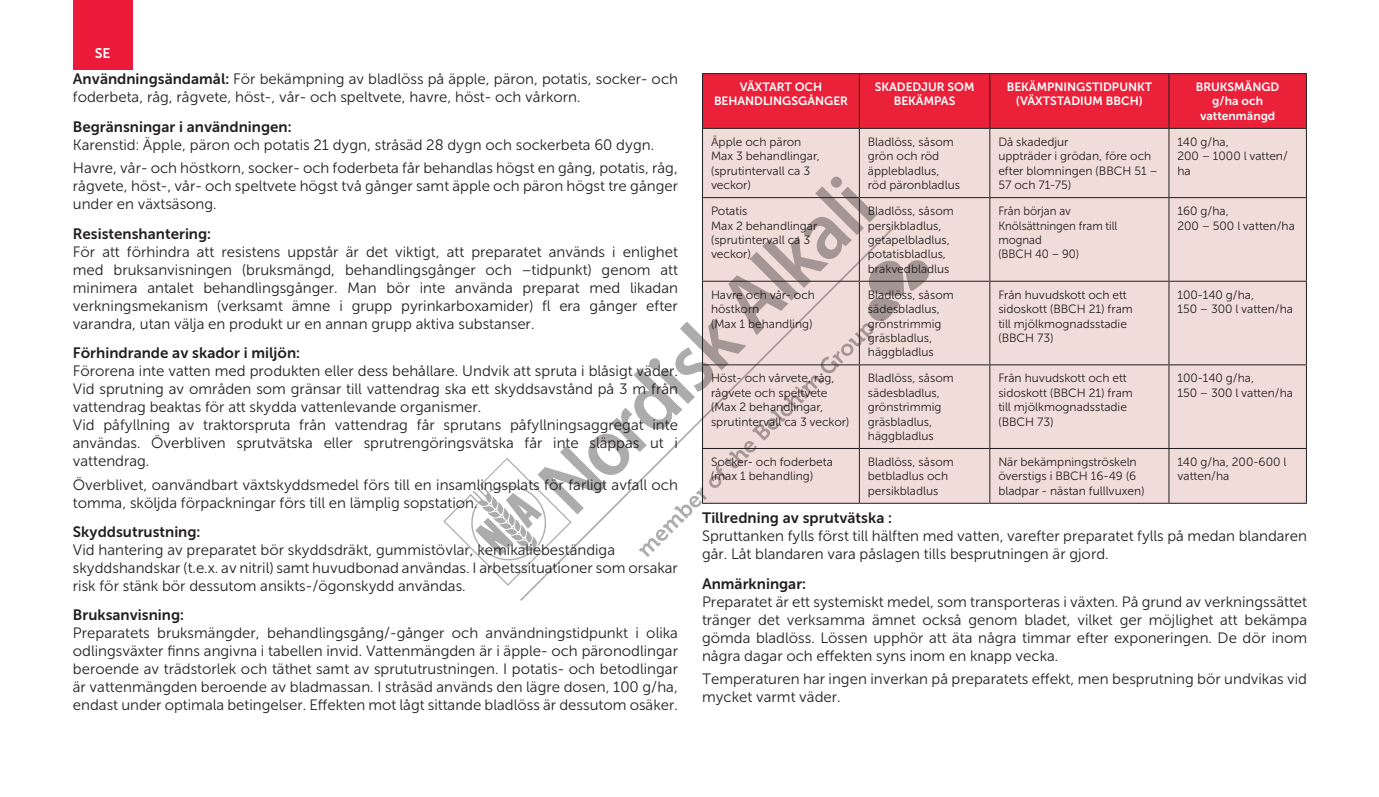
<style>
.page{position:relative;width:1379px;height:797px;background:#fff}
.page>*{position:absolute;margin:0;border:0;box-sizing:border-box;transform-origin:0 0}
.t1{font:15px/18px "Museo Sans Cyrl 300";color:#231f20}
.t2{font:15px "Museo Sans Cyrl 700";color:#231f20}
.t3{font:14px "Museo Sans Cyrl 700";color:#fff}
.t4{font:12px/14.4px "Museo Sans Cyrl 300";color:#231f20}
.t5{font:12px/14.4px "Museo Sans Cyrl 700";color:#fff;text-align:center}
.t6{font:12px/14.4px "Museo Sans Cyrl 300";color:#231f20;scale:.95 1}
.s1{font-family:"Museo Sans Cyrl 700"}
</style>
<div class="page">
<div style="left:703px;top:74px;width:602px;height:54px;background:#eb213a"></div>
<div style="left:703px;top:129px;width:602px;height:152px;background:#f0dcd8"></div>
<div style="left:936px;top:282px;width:369px;height:221px;background:#f0dcd8"></div>
<hr style="left:702px;top:73px;width:157px;height:1px;background:#231f20">
<hr style="left:702px;top:74px;width:1px;height:54px;background:#231f20">
<hr style="left:859px;top:73px;width:130px;height:1px;background:#231f20">
<hr style="left:858px;top:74px;width:1px;height:54px;background:#231f20">
<hr style="left:989px;top:73px;width:179px;height:1px;background:#231f20">
<hr style="left:989px;top:74px;width:1px;height:54px;background:#231f20">
<hr style="left:1168px;top:73px;width:138px;height:1px;background:#231f20">
<hr style="left:1168px;top:74px;width:1px;height:54px;background:#231f20">
<hr style="left:1305px;top:74px;width:1px;height:54px;background:#231f20">
<hr style="left:702px;top:128px;width:157px;height:1px;background:#231f20">
<hr style="left:702px;top:129px;width:1px;height:68px;background:#231f20">
<hr style="left:859px;top:128px;width:130px;height:1px;background:#231f20">
<hr style="left:858px;top:129px;width:1px;height:68px;background:#231f20">
<hr style="left:989px;top:128px;width:179px;height:1px;background:#231f20">
<hr style="left:989px;top:129px;width:1px;height:68px;background:#231f20">
<hr style="left:1168px;top:128px;width:138px;height:1px;background:#231f20">
<hr style="left:1168px;top:129px;width:1px;height:68px;background:#231f20">
<hr style="left:1305px;top:129px;width:1px;height:68px;background:#231f20">
<hr style="left:859px;top:197px;width:130px;height:1px;background:#231f20">
<hr style="left:989px;top:197px;width:179px;height:1px;background:#231f20">
<hr style="left:989px;top:198px;width:1px;height:83px;background:#231f20">
<hr style="left:1168px;top:197px;width:138px;height:1px;background:#231f20">
<hr style="left:1168px;top:198px;width:1px;height:83px;background:#231f20">
<hr style="left:1305px;top:198px;width:1px;height:83px;background:#231f20">
<hr style="left:859px;top:281px;width:130px;height:1px;background:#231f20">
<hr style="left:989px;top:281px;width:179px;height:1px;background:#231f20">
<hr style="left:989px;top:282px;width:1px;height:82px;background:#231f20">
<hr style="left:1168px;top:281px;width:138px;height:1px;background:#231f20">
<hr style="left:1168px;top:282px;width:1px;height:82px;background:#231f20">
<hr style="left:1305px;top:282px;width:1px;height:82px;background:#231f20">
<hr style="left:859px;top:364px;width:130px;height:1px;background:#231f20">
<hr style="left:989px;top:364px;width:179px;height:1px;background:#231f20">
<hr style="left:989px;top:365px;width:1px;height:83px;background:#231f20">
<hr style="left:1168px;top:364px;width:138px;height:1px;background:#231f20">
<hr style="left:1168px;top:365px;width:1px;height:83px;background:#231f20">
<hr style="left:1305px;top:365px;width:1px;height:83px;background:#231f20">
<hr style="left:859px;top:448px;width:130px;height:1px;background:#231f20">
<hr style="left:989px;top:448px;width:179px;height:1px;background:#231f20">
<hr style="left:989px;top:449px;width:1px;height:54px;background:#231f20">
<hr style="left:1168px;top:448px;width:138px;height:1px;background:#231f20">
<hr style="left:1168px;top:449px;width:1px;height:54px;background:#231f20">
<hr style="left:1305px;top:449px;width:1px;height:54px;background:#231f20">
<hr style="left:859px;top:503px;width:130px;height:1px;background:#231f20">
<hr style="left:989px;top:503px;width:179px;height:1px;background:#231f20">
<hr style="left:1168px;top:503px;width:138px;height:1px;background:#231f20">
<div style="left:73px;top:0;width:59px;height:69px;background:#ed1a3a"></div>
<svg style="left:443px;top:174px;width:493px;height:412px"></svg>
<p class="t3" style="left:95px;top:45px;width:17px">SE</p>
<p class="t1" style="left:73px;top:70px;width:606px"><span class="s1">Användningsändamål:</span> För bekämpning av bladlöss på äpple, päron, potatis, socker- och foderbeta, råg, rågvete, höst-, vår- och speltvete, havre, höst- och vårkorn.</p>
<p class="t2" style="left:73px;top:118px;width:220px">Begränsningar i användningen:</p>
<p class="t1" style="left:73px;top:133px;width:606px;line-height:23.6px">Karenstid: Äpple, päron och potatis 21 dygn, stråsäd 28 dygn och sockerbeta 60 dygn.<br>Havre, vår- och höstkorn, socker- och foderbeta får behandlas högst en gång, potatis, råg,</p>
<p class="t1" style="left:73px;top:177px;width:606px">rågvete, höst-, vår- och speltvete högst två gånger samt äpple och päron högst tre gånger under en växtsäsong.</p>
<p class="t2" style="left:73px;top:225px;width:140px">Resistenshantering:</p>
<p class="t1" style="left:73px;top:243px;width:606px;text-align:justify">För att förhindra att resistens uppstår är det viktigt, att preparatet används i enlighet med bruksanvisningen (bruksmängd, behandlingsgånger och –tidpunkt) genom att minimera antalet behandlingsgånger. Man bör inte använda preparat med likadan verkningsmekanism (verksamt ämne i grupp pyrinkarboxamider) fl era gånger efter varandra, utan välja en produkt ur en annan grupp aktiva substanser.</p>
<p class="t2" style="left:73px;top:344px;width:229px">Förhindrande av skador i miljön:</p>
<p class="t1" style="left:73px;top:362px;width:606px">Förorena inte vatten med produkten eller dess behållare. Undvik att spruta i blåsigt väder.<br>Vid sprutning av områden som gränsar till vattendrag ska ett skyddsavstånd på 3 m från vattendrag beaktas för att skydda vattenlevande organismer.<br>Vid påfyllning av traktorspruta från vattendrag får sprutans påfyllningsaggregat inte användas. Överbliven sprutvätska eller sprutrengöringsvätska får inte släppas ut i vattendrag.</p>
<p class="t1" style="left:73px;top:476px;width:606px">Överblivet, oanvändbart växtskyddsmedel förs till en insamlingsplats för farligt avfall och tomma, sköljda förpackningar förs till en lämplig sopstation.</p>
<p class="t2" style="left:73px;top:523px;width:129px">Skyddsutrustning:</p>
<p class="t1" style="left:73px;top:541px;width:606px">Vid hantering av preparatet bör skyddsdräkt, gummistövlar, kemikaliebeständiga skyddshandskar (t.e.x. av nitril) samt huvudbonad användas. I arbetssituationer som orsakar risk för stänk bör dessutom ansikts-/ögonskydd användas.</p>
<p class="t2" style="left:73px;top:607px;width:113px">Bruksanvisning:</p>
<p class="t1" style="left:73px;top:624px;width:606px;text-align:justify">Preparatets bruksmängder, behandlingsgång/-gånger och användningstidpunkt i olika odlingsväxter finns angivna i tabellen invid. Vattenmängden är i äpple- och päronodlingar beroende av trädstorlek och täthet samt av sprututrustningen. I potatis- och betodlingar är vattenmängden beroende av bladmassan. I stråsäd används den lägre dosen, 100 g/ha, endast under optimala betingelser. Effekten mot lågt sittande bladlöss är dessutom osäker.</p>
<p class="t5" style="left:714px;top:80px;width:135px">VÄXTART OCH<br>BEHANDLINGSGÅNGER</p>
<p class="t5" style="left:874px;top:80px;width:101px">SKADEDJUR SOM<br>BEKÄMPAS</p>
<p class="t5" style="left:1006px;top:80px;width:147px">BEKÄMPNINGSTIDPUNKT (VÄXTSTADIUM BBCH)</p>
<p class="t5" style="left:1195px;top:80px;width:85px">BRUKSMÄNGD g/ha och vattenmängd</p>
<p class="t4" style="left:711px;top:135px;width:110px">Äpple och päron<br>Max 3 behandlingar, (sprutintervall ca 3 veckor)</p>
<p class="t4" style="left:867px;top:135px;width:94px">Bladlöss, såsom grön och röd äpplebladlus, röd päronbladlus</p>
<p class="t4" style="left:998px;top:135px;width:161px">Då skadedjur<br>uppträder i grödan, före och efter blomningen (BBCH 51 –<br>57 och 71-75)</p>
<p class="t4" style="left:1177px;top:135px;width:112px">140 g/ha,<br>200 – 1000 l vatten/ ha</p>
<p class="t4" style="left:711px;top:204px;width:108px">Potatis<br>Max 2 behandlingar (sprutintervall ca 3 veckor)</p>
<p class="t4" style="left:867px;top:204px;width:87px">Bladlöss, såsom persikbladlus, getapelbladlus, potatisbladlus, brakvedbladlus</p>
<p class="t6" style="left:998px;top:204px;width:127px">Från början av<br>Knölsättningen fram till mognad<br>(BBCH 40 – 90)</p>
<p class="t4" style="left:1177px;top:204px;width:119px">160 g/ha,<br>200 – 500 l vatten/ha</p>
<p class="t4" style="left:711px;top:287px;width:106px">Havre och vår- och höstkorn<br>(Max 1 behandling)</p>
<p class="t4" style="left:867px;top:287px;width:87px">Bladlöss, såsom sädesbladlus, grönstrimmig gräsbladlus, häggbladlus</p>
<p class="t4" style="left:998px;top:287px;width:136px">Från huvudskott och ett sidoskott (BBCH 21) fram till mjölkmognadsstadie (BBCH 73)</p>
<p class="t4" style="left:1177px;top:287px;width:117px">100-140 g/ha,<br>150 – 300 l vatten/ha</p>
<p class="t4" style="left:711px;top:371px;width:140px">Höst- och vårvete, råg, rågvete och speltvete (Max 2 behandlingar, sprutintervall ca 3 veckor)</p>
<p class="t4" style="left:867px;top:371px;width:87px">Bladlöss, såsom sädesbladlus, grönstrimmig gräsbladlus, häggbladlus</p>
<p class="t4" style="left:998px;top:371px;width:136px">Från huvudskott och ett sidoskott (BBCH 21) fram till mjölkmognadsstadie (BBCH 73)</p>
<p class="t4" style="left:1177px;top:371px;width:117px">100-140 g/ha,<br>150 – 300 l vatten/ha</p>
<p class="t4" style="left:711px;top:455px;width:123px">Socker- och foderbeta (max 1 behandling)</p>
<p class="t4" style="left:867px;top:455px;width:87px">Bladlöss, såsom betbladlus och persikbladlus</p>
<p class="t4" style="left:998px;top:455px;width:147px">När bekämpningströskeln överstigs i BBCH 16-49 (6 bladpar - nästan fulllvuxen)</p>
<p class="t4" style="left:1177px;top:455px;width:110px">140 g/ha, 200-600 l vatten/ha</p>
<p class="t2" style="left:702px;top:510px;width:191px">Tillredning av sprutvätska :</p>
<p class="t1" style="left:702px;top:527px;width:606px">Spruttanken fylls först till hälften med vatten, varefter preparatet fylls på medan blandaren går. Låt blandaren vara påslagen tills besprutningen är gjord.</p>
<p class="t2" style="left:702px;top:575px;width:106px">Anmärkningar:</p>
<p class="t1" style="left:702px;top:593px;width:606px;text-align:justify">Preparatet är ett systemiskt medel, som transporteras i växten. På grund av verkningssättet tränger det verksamma ämnet också genom bladet, vilket ger möjlighet att bekämpa gömda bladlöss. Lössen upphör att äta några timmar efter exponeringen. De dör inom några dagar och effekten syns inom en knapp vecka.</p>
<p class="t1" style="left:702px;top:670px;width:606px">Temperaturen har ingen inverkan på preparatets effekt, men besprutning bör undvikas vid mycket varmt väder.</p>
</div>
